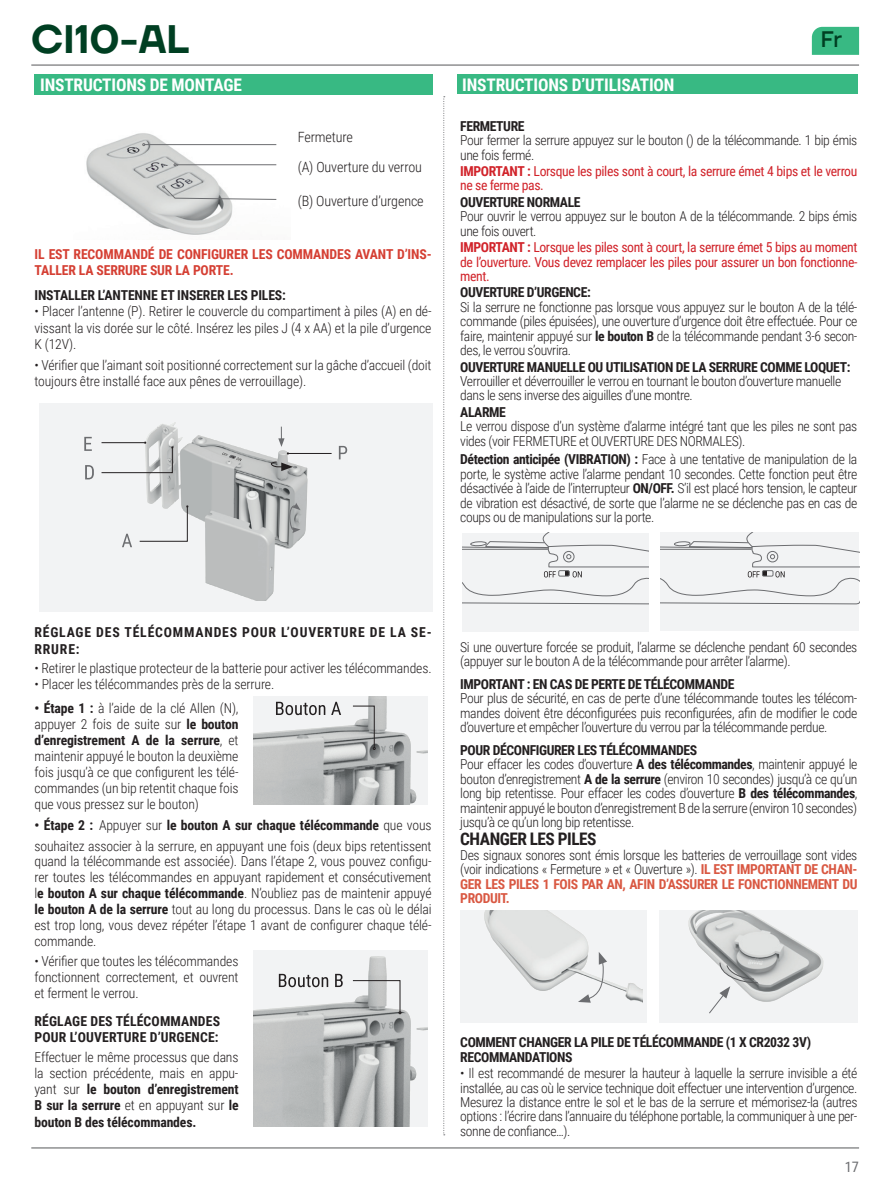
<style>
.page{position:relative;width:892px;height:1179px;background:#fff}
.page>*{position:absolute;margin:0;border:0;box-sizing:border-box;transform-origin:0 0}
.t1{font:600 39.82px "TT Firs Neue";color:#003f22}
.t2{font:500 22.5px "TT Firs Neue";color:#003f22}
.t3{font:700 17.32px "Roboto Condensed";letter-spacing:-.01em;color:#fff}
.t4{font:700 17.32px "Roboto Condensed";letter-spacing:-.03em;color:#231f20}
.t5{font:14.4px "Roboto Condensed";color:#6c6d70}
.t6{font:300 14.17px/29.9px "Roboto Condensed";letter-spacing:-.01em;color:#231f20}
.t7{font:300 13.72px/14.4px "Roboto Condensed";letter-spacing:-.03em;color:#231f20;text-align:justify}
.t8{font:300 13.72px/16.4px "Roboto Condensed";letter-spacing:-.01em;color:#231f20}
.t9{font:13.72px/14.4px "Roboto Condensed";letter-spacing:-.03em;color:#d1232a}
.t10{font:700 13.72px/14.4px "Roboto Condensed";letter-spacing:-.03em;color:#231f20}
.t11{font:700 13.72px/16.4px "Roboto Condensed";letter-spacing:-.01em;color:#d53f33}
.t12{font:700 13.72px/16.4px "Roboto Condensed";letter-spacing:.06em;color:#231f20}
.t13{font:700 13.72px/16px "Roboto Condensed";letter-spacing:.01em;color:#231f20}
.t14{font:700 13.72px "Roboto Condensed";letter-spacing:-.01em;color:#231f20}
.s1{font-weight:700}
.s2{font-weight:700;color:#d95842}
</style>
<div class="page">
<hr style="left:31px;top:65px;width:828px;height:1px;background:#57585a">
<hr style="left:31px;top:1147px;width:828px;height:1px;background:#57585a">
<svg style="left:812px;top:27px;width:47px;height:28px"></svg>
<div style="left:34px;top:74px;width:399px;height:21px;background:#38b983"></div>
<div style="left:456px;top:74px;width:401px;height:20px;background:#38b983"></div>
<img style="left:86px;top:133px;width:191px;height:102px">
<hr style="left:145px;top:144px;width:131px;height:1px;background:#6c6d70">
<hr style="left:176px;top:164px;width:100px;height:1px;background:#6c6d70">
<svg style="left:162px;top:186px;width:115px;height:14px"></svg>
<div style="left:461px;top:910px;width:186px;height:113px;background:#f2f3f4"></div>
<img style="left:484px;top:910px;width:158px;height:92px">
<div style="left:659px;top:910px;width:198px;height:113px;background:#f2f3f4"></div>
<img style="left:688px;top:910px;width:136px;height:92px">
<svg style="left:708px;top:962px;width:50px;height:52px"></svg>
<svg style="left:578px;top:952px;width:29px;height:51px"></svg>
<img style="left:253px;top:951px;width:175px;height:176px">
<svg style="left:352px;top:980px;width:49px;height:34px"></svg>
<svg style="left:443px;top:96px;width:2px;height:1039px"></svg>
<img style="left:253px;top:696px;width:175px;height:108px">
<svg style="left:352px;top:705px;width:23px;height:45px"></svg>
<div style="left:39px;top:403px;width:394px;height:209px;background:#f2f3f4"></div>
<svg style="left:279px;top:974px;width:64px;height:13px"></svg>
<svg style="left:276px;top:702px;width:65px;height:13px"></svg>
<div style="left:462px;top:533px;width:186px;height:98px;background:#f2f3f4"></div>
<svg style="left:462px;top:533px;width:186px;height:71px"></svg>
<div style="left:660px;top:533px;width:199px;height:98px;background:#f2f3f4"></div>
<svg style="left:660px;top:533px;width:199px;height:71px"></svg>
<img style="left:117px;top:423px;width:231px;height:177px">
<svg style="left:271px;top:462px;width:22px;height:9px"></svg>
<svg style="left:278px;top:427px;width:6px;height:20px"></svg>
<svg style="left:339px;top:446px;width:8px;height:13px"></svg>
<hr style="left:288px;top:453px;width:43px;height:1px;background:#231f20">
<svg style="left:289px;top:502px;width:11px;height:31px"></svg>
<svg style="left:122px;top:534px;width:10px;height:13px"></svg>
<svg style="left:139px;top:506px;width:49px;height:35px"></svg>
<svg style="left:84px;top:437px;width:8px;height:14px"></svg>
<svg style="left:85px;top:465px;width:9px;height:14px"></svg>
<svg style="left:101px;top:442px;width:72px;height:31px"></svg>
<svg style="left:222px;top:452px;width:20px;height:9px"></svg>
<h1 class="t1" style="left:31px;top:11px;width:159px">CI10-AL</h1>
<h2 class="t2" style="left:821px;top:24px;width:23px">Fr</h2>
<p class="t3" style="left:40px;top:73px;width:203px">INSTRUCTIONS DE MONTAGE</p>
<p class="t3" style="left:462px;top:72px;width:214px">INSTRUCTIONS D’UTILISATION</p>
<p class="t6" style="left:298px;top:122px;width:126px">Fermeture<br>(A) Ouverture du verrou</p>
<p class="t6" style="left:298px;top:186px;width:127px">(B) Ouverture d’urgence</p>
<p class="t11" style="left:34px;top:245px;width:399px">IL EST RECOMMANDÉ DE CONFIGURER LES COMMANDES AVANT D’INS-<br>TALLER LA SERRURE SUR LA PORTE.</p>
<p class="t14" style="left:34px;top:285px;width:253px">INSTALLER L’ANTENNE ET INSERER LES PILES:</p>
<p class="t7" style="left:34px;top:303px;width:399px;line-height:16.4px">• Placer l’antenne (P). Retirer le couvercle du compartiment à piles (A) en dé&shy;vissant la vis dorée sur le côté. Insérez les piles J (4 x AA) et la pile d’urgence K (12V).</p>
<p class="t8" style="left:34px;top:356px;width:399px">• Vérifier que l’aimant soit positionné correctement sur la gâche d’accueil (doit toujours être installé face aux pênes de verrouillage).</p>
<p class="t10" style="left:460px;top:118px;width:66px">FERMETURE</p>
<p class="t7" style="left:460px;top:133px;width:398px">Pour fermer la serrure appuyez sur le bouton () de la télécommande. 1 bip émis une fois fermé.</p>
<p class="t9" style="left:460px;top:163px;width:398px"><span class="s1">IMPORTANT :</span> Lorsque les piles sont à court, la serrure émet 4 bips et le verrou ne se ferme pas.</p>
<p class="t10" style="left:460px;top:194px;width:122px">OUVERTURE NORMALE</p>
<p class="t7" style="left:460px;top:209px;width:398px">Pour ouvrir le verrou appuyez sur le bouton A de la télécommande. 2 bips émis une fois ouvert.</p>
<p class="t9" style="left:460px;top:240px;width:399px;text-align:justify"><span class="s1">IMPORTANT :</span> Lorsque les piles sont à court, la serrure émet 5 bips au moment de l’ouverture. Vous devez remplacer les piles pour assurer un bon fonctionne&shy;ment.</p>
<p class="t10" style="left:460px;top:285px;width:132px">OUVERTURE D’URGENCE:</p>
<p class="t7" style="left:460px;top:299px;width:399px">Si la serrure ne fonctionne pas lorsque vous appuyez sur le bouton A de la télé&shy;commande (piles épuisées), une ouverture d’urgence doit être effectuée. Pour ce faire, maintenir appuyé sur <span class="s1">le bouton B</span> de la télécommande pendant 3-6 secon&shy;des, le verrou s’ouvrira.</p>
<p class="t10" style="left:460px;top:359px;width:392px">OUVERTURE MANUELLE OU UTILISATION DE LA SERRURE COMME LOQUET:</p>
<p class="t7" style="left:460px;top:373px;width:383px">Verrouiller et déverrouiller le verrou en tournant le bouton d’ouverture manuelle dans le sens inverse des aiguilles d’une montre.</p>
<p class="t10" style="left:460px;top:404px;width:47px">ALARME</p>
<p class="t7" style="left:460px;top:419px;width:398px">Le verrou dispose d’un système d’alarme intégré tant que les piles ne sont pas vides (voir FERMETURE et OUVERTURE DES NORMALES).</p>
<p class="t7" style="left:460px;top:452px;width:399px"><span class="s1">Détection anticipée (VIBRATION) :</span> Face à une tentative de manipulation de la porte, le système active l’alarme pendant 10 secondes. Cette fonction peut être désactivée à l’aide de l’interrupteur <span class="s1">ON/OFF.</span> S’il est placé hors tension, le capteur de vibration est désactivé, de sorte que l’alarme ne se déclenche pas en cas de coups ou de manipulations sur la porte.</p>
<p class="t12" style="left:34px;top:623px;width:399px">RÉGLAGE DES TÉLÉCOMMANDES POUR L’OUVERTURE DE LA SE-<br>RRURE:</p>
<p class="t8" style="left:34px;top:660px;width:399px">• Retirer le plastique protecteur de la batterie pour activer les télécommandes.</p>
<p class="t8" style="left:34px;top:675px;width:241px">• Placer les télécommandes près de la serrure.</p>
<p class="t7" style="left:34px;top:700px;width:206px;line-height:16px"><span class="s1">• Étape 1 :</span> à l’aide de la clé Allen (N), appuyer 2 fois de suite sur <span class="s1">le bouton d’enregistrement A de la serrure</span>, et maintenir appuyé le bouton la deuxième fois jusqu’à ce que configurent les télé&shy;commandes (un bip retentit chaque fois que vous pressez sur le bouton)</p>
<p class="t8" style="left:34px;top:814px;width:399px;line-height:20.9px"><span class="s1">• Étape 2 :</span> Appuyer sur <span class="s1">le bouton A sur chaque télécommande</span> que vous souhaitez associer à la serrure, en appuyant une fois (deux bips retentissent</p>
<p class="t7" style="left:34px;top:853px;width:399px;line-height:16px">quand la télécommande est associée). Dans l’étape 2, vous pouvez configu&shy;rer toutes les télécommandes en appuyant rapidement et consécutivement l<span class="s1">e bouton A sur chaque télécommande</span>. N’oubliez pas de maintenir appuyé <span class="s1">le bouton A de la serrure</span> tout au long du processus. Dans le cas où le délai est trop long, vous devez répéter l’étape 1 avant de configurer chaque télé&shy;commande.</p>
<p class="t7" style="left:34px;top:953px;width:206px;line-height:16px">• Vérifier que toutes les télécommandes fonctionnent correctement, et ouvrent et ferment le verrou.</p>
<p class="t13" style="left:34px;top:1013px;width:187px">RÉGLAGE DES TÉLÉCOMMANDES<br>POUR L’OUVERTURE D’URGENCE:</p>
<p class="t7" style="left:34px;top:1049px;width:206px;line-height:16px">Effectuer le même processus que dans la section précédente, mais en appu&shy;yant sur <span class="s1">le bouton d’enregistrement B sur la serrure</span> et en appuyant sur <span class="s1">le bouton B des télécommandes.</span></p>
<p class="t7" style="left:460px;top:639px;width:399px">Si une ouverture forcée se produit, l’alarme se déclenche pendant 60 secondes (appuyer sur le bouton A de la télécommande pour arrêter l’alarme).</p>
<p class="t10" style="left:460px;top:676px;width:276px">IMPORTANT : EN CAS DE PERTE DE TÉLÉCOMMANDE</p>
<p class="t7" style="left:460px;top:691px;width:399px">Pour plus de sécurité, en cas de perte d’une télécommande toutes les télécom&shy;mandes doivent être déconfigurées puis reconfigurées, afin de modifier le code d’ouverture et empêcher l’ouverture du verrou par la télécommande perdue.</p>
<p class="t7" style="left:460px;top:742px;width:399px;text-align:left"><span class="s1">POUR DÉCONFIGURER LES TÉLÉCOMMANDES<br></span>Pour effacer les codes d’ouverture <span class="s1">A des télécommandes</span>, maintenir appuyé le bouton d’enregistrement <span class="s1">A de la serrure</span> (environ 10 secondes) jusqu’à ce qu’un long bip retentisse. Pour effacer les codes d’ouverture <span class="s1">B des télécommandes</span>, maintenir appuyé le bouton d’enregistrement B de la serrure (environ 10 secondes) jusqu’à ce qu’un long bip retentisse.</p>
<p class="t4" style="left:460px;top:827px;width:138px">CHANGER LES PILES</p>
<p class="t7" style="left:460px;top:847px;width:399px">Des signaux sonores sont émis lorsque les batteries de verrouillage sont vides (voir indications « Fermeture » et « Ouverture »). <span class="s2">IL EST IMPORTANT DE CHAN-GER LES PILES 1 FOIS PAR AN, AFIN D’ASSURER LE FONCTIONNEMENT DU PRODUIT.</span></p>
<p class="t10" style="left:460px;top:1034px;width:352px">COMMENT CHANGER LA PILE DE TÉLÉCOMMANDE (1 X CR2032 3V)<br>RECOMMANDATIONS</p>
<p class="t7" style="left:460px;top:1065px;width:399px">• Il est recommandé de mesurer la hauteur à laquelle la serrure invisible a été installée, au cas où le service technique doit effectuer une intervention d’urgence.<br>Mesurez la distance entre le sol et le bas de la serrure et mémorisez-la (autres options : l’écrire dans l’annuaire du téléphone portable, la communiquer à une per&shy;sonne de confiance…).</p>
<p class="t5" style="left:845px;top:1157px;width:16px">17</p>
</div>
